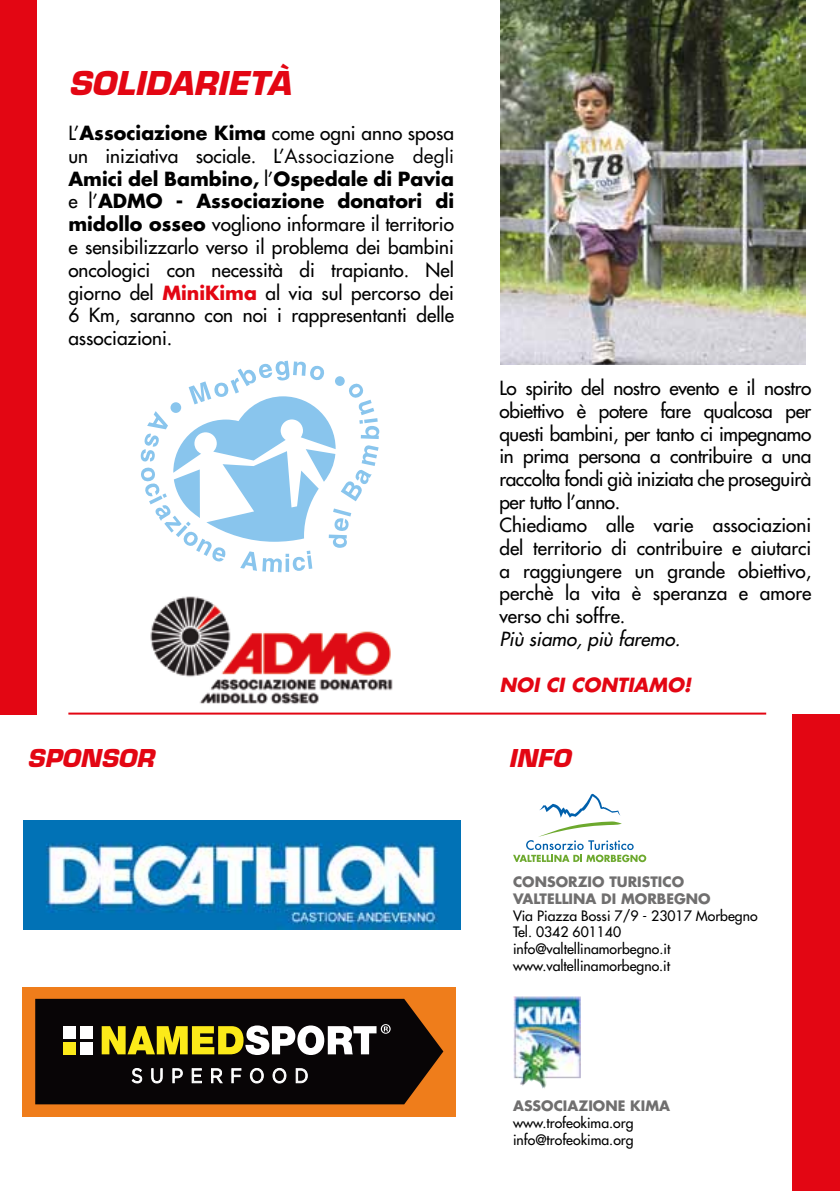
<style>
.page{position:relative;width:840px;height:1191px;background:#fff}
.page>*{position:absolute;margin:0;border:0;box-sizing:border-box;transform-origin:0 0}
.t1{font:italic 700 32px "Eurostile LT Std";color:#e30613}
.t2{font:italic 700 24px "Eurostile LT Std";color:#e30613}
.t3{font:19px/22.8px "Futura";color:#000;text-align:justify}
.t4{font:19px/22.8px "Futura";letter-spacing:-.02em;color:#000}
.t5{font:italic 19px "Futura";color:#000}
.t6{font:italic 700 19px "Futura";color:#e30613}
.t7{font:14px/16.8px "Futura";color:#000}
.t8{font:700 14px/16.8px "Futura";color:#706f6f}
.s1{font-weight:700}
.s2{font-style:inherit}
.s3{font-weight:700;color:#e30613}
</style>
<div class="page">
<img style="left:150px;top:596px;width:243px;height:108px">
<img style="left:500px;top:0;width:305px;height:364px">
<svg style="left:140px;top:361px;width:239px;height:211px"></svg>
<div style="left:0;top:0;width:37px;height:714px;background:#e30613"></div>
<div style="left:791px;top:714px;width:48px;height:477px;background:#e30613"></div>
<hr style="left:68px;top:712px;width:697px;height:2px;background:#e30613">
<img style="left:24px;top:820px;width:436px;height:109px">
<svg style="left:513px;top:793px;width:133px;height:69px"></svg>
<img style="left:513px;top:996px;width:67px;height:93px">
<div style="left:23px;top:987px;width:432px;height:129px;background:#ef7d1b"></div>
<svg style="left:35px;top:998px;width:408px;height:106px;background:#190e08"></svg>
<svg style="left:132px;top:1068px;width:10px;height:15px"></svg>
<svg style="left:151px;top:1068px;width:11px;height:15px"></svg>
<svg style="left:172px;top:1068px;width:11px;height:15px"></svg>
<svg style="left:192px;top:1068px;width:10px;height:15px"></svg>
<svg style="left:211px;top:1068px;width:12px;height:15px"></svg>
<svg style="left:231px;top:1068px;width:10px;height:15px"></svg>
<svg style="left:250px;top:1068px;width:13px;height:15px"></svg>
<svg style="left:272px;top:1068px;width:14px;height:15px"></svg>
<svg style="left:295px;top:1068px;width:12px;height:15px"></svg>
<div style="left:63px;top:1026px;width:13px;height:12px;background:#fff"></div>
<div style="left:81px;top:1026px;width:12px;height:12px;background:#fff"></div>
<div style="left:81px;top:1042px;width:12px;height:12px;background:#fff"></div>
<div style="left:63px;top:1042px;width:13px;height:12px;background:#fcea19"></div>
<svg style="left:102px;top:1024px;width:289px;height:31px;background:#938d4d"></svg>
<h1 class="t1" style="left:68px;top:64px;width:223px">SOLIDARIETà</h1>
<p class="t3" style="left:68px;top:121px;width:387px">L’<span class="s1">Associazione Kima</span> come ogni anno sposa un iniziativa sociale. L’<span class="s2">Associazione degli </span><span class="s1">Amici del Bambino,</span> l’<span class="s1">Ospedale di Pavia </span>e l’<span class="s1">ADMO - Associazione donatori di midollo osseo</span> vogliono informare il territorio e sensibilizzarlo verso il problema dei bambini oncologici con necessità di trapianto. Nel giorno del <span class="s3">MiniKima</span> al via sul percorso dei 6 Km, saranno con noi i rappresentanti delle associazioni.</p>
<p class="t4" style="left:499px;top:376px;width:313px">Lo spirito del nostro evento e il nostro obiettivo è potere fare qualcosa per questi bambini, per tanto ci impegnamo in prima persona a contribuire a una raccolta fondi già iniziata che proseguirà per tutto l’anno.<br>Chiediamo alle varie associazioni del territorio di contribuire e aiutarci a raggiungere un grande obiettivo, perchè la vita è speranza e amore verso chi soffre.</p>
<p class="t5" style="left:499px;top:626px;width:186px">Più siamo, più faremo.</p>
<p class="t6" style="left:499px;top:671px;width:153px">NOI CI CONTIAMO</p>
<p class="t6" style="left:683px;top:671px;width:13px">!</p>
<p class="t2" style="left:27px;top:743px;width:128px">SPONSOR</p>
<p class="t2" style="left:508px;top:743px;width:63px">INFO</p>
<p class="t8" style="left:513px;top:873px;width:199px">CONSORZIO TURISTICO<br>VALTELLINA DI MORBEGNO</p>
<p class="t7" style="left:513px;top:907px;width:246px">Via Piazza Bossi 7/9 - 23017 Morbegno<br>Tel. 0342 601140 info@valtellinamorbegno.it www.valtellinamorbegno.it</p>
<p class="t8" style="left:513px;top:1097px;width:22px">Asso</p>
<p class="t8" style="left:553px;top:1097px;width:51px">ciazione</p>
<p class="t8" style="left:630px;top:1097px;width:29px">Kima</p>
<p class="t7" style="left:513px;top:1114px;width:122px">www.trofeokima.org info@trofeokima.org</p>
</div>
